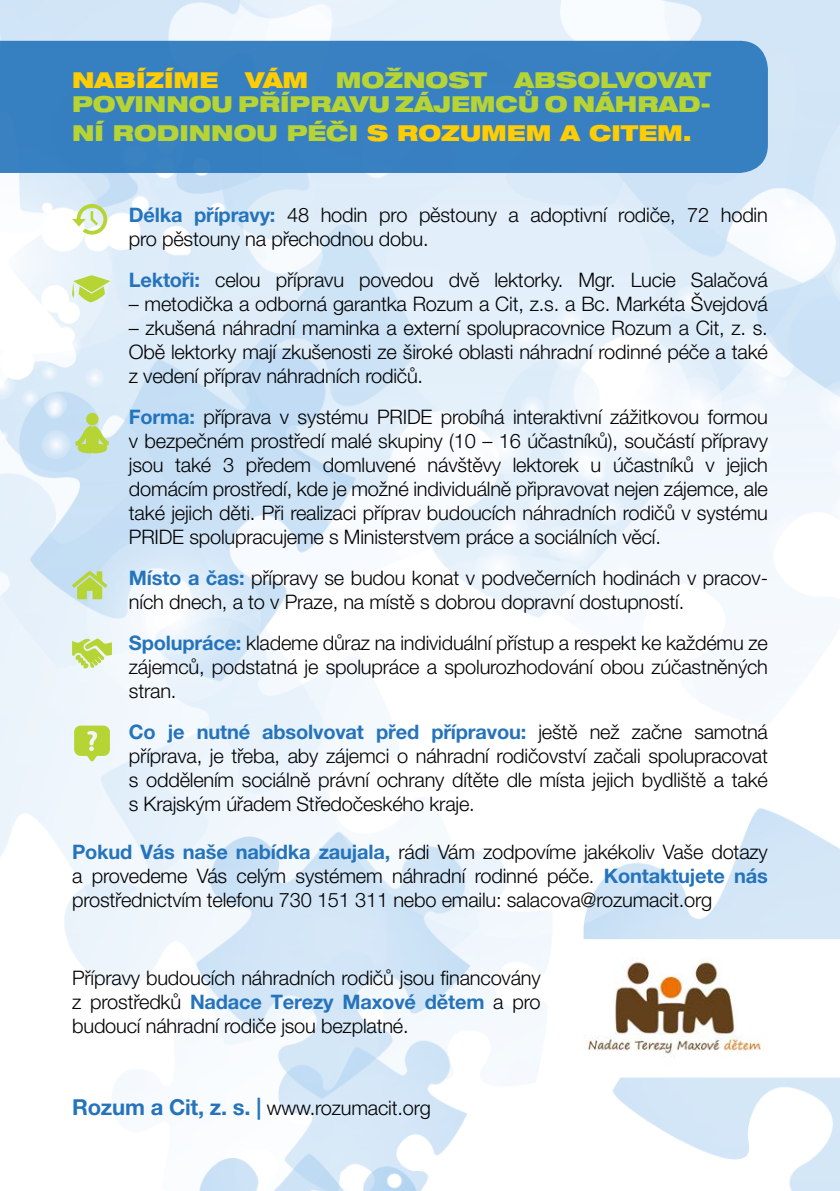
<style>
.page{position:relative;width:840px;height:1191px;background:#fff}
.page>*{position:absolute;margin:0;border:0;box-sizing:border-box;transform-origin:0 0}
.t1{font:900 expanded 22px/24px "Helvetica Neue LT Pro";color:#b7d435}
.t2{font:900 expanded 22px "Helvetica Neue LT Pro";color:#ffcd03}
.t3{font:300 20px/24px "Helvetica Neue LT Pro";letter-spacing:-.01em;color:#000;text-align:justify}
.s1{color:#ffcd03}
.s2{color:#b7d435}
.s3{font-weight:700;color:#2574bb}
.s4{font-weight:700;font-size:22px;color:#2574bb}
</style>
<div class="page">
<img style="left:0;top:0;width:839px;height:1191px">
<svg style="left:557px;top:939px;width:282px;height:138px"></svg>
<div style="left:0;top:41px;width:767px;height:132px;background:#377fc1"></div>
<svg style="left:74px;top:412px;width:38px;height:42px;background:#c5dd9e"></svg>
<svg style="left:71px;top:570px;width:44px;height:39px;background:#c7deb5"></svg>
<svg style="left:71px;top:203px;width:44px;height:39px"></svg>
<svg style="left:71px;top:269px;width:44px;height:40px;background:#d6e7ba"></svg>
<svg style="left:71px;top:634px;width:44px;height:39px"></svg>
<svg style="left:71px;top:724px;width:44px;height:40px;fill:#b9d53c"></svg>
<img style="left:568px;top:943px;width:208px;height:127px">
<p class="t1" style="left:72px;top:67px;width:640px"><span class="s1">NABÍZÍME VÁM</span> MOŽNOST ABSOLVOVAT<br>POVINNOU PŘÍPRAVU ZÁJEMCŮ O NÁHRAD-</p>
<p class="t2" style="left:72px;top:118px;width:621px"><span class="s2">NÍ RODINNOU PÉČI</span> S ROZUMEM A CITEM.</p>
<p class="t3" style="left:129px;top:202px;width:640px"><span class="s3">Délka přípravy:</span> 48 hodin pro pěstouny a adoptivní rodiče, 72 hodin pro pěstouny na přechodnou dobu.</p>
<p class="t3" style="left:129px;top:267px;width:640px"><span class="s3">Lektoři:</span> celou přípravu povedou dvě lektorky. Mgr. Lucie Salačová</p>
<p class="t3" style="left:129px;top:291px;width:640px">– metodička a odborná garantka Rozum a Cit, z.s. a Bc. Markéta Švejdová</p>
<p class="t3" style="left:129px;top:315px;width:640px">– zkušená náhradní maminka a externí spolupracovnice Rozum a Cit, z. s.<br>Obě lektorky mají zkušenosti ze široké oblasti náhradní rodinné péče a také z vedení příprav náhradních rodičů.</p>
<p class="t3" style="left:129px;top:404px;width:640px"><span class="s3">Forma:</span> příprava v systému PRIDE probíhá interaktivní zážitkovou formou v bezpečném prostředí malé skupiny (10 – 16 účastníků), součástí přípravy jsou také 3 předem domluvené návštěvy lektorek u účastníků v jejich domácím prostředí, kde je možné individuálně připravovat nejen zájemce, ale také jejich děti. Při realizaci příprav budoucích náhradních rodičů v systému PRIDE spolupracujeme s Ministerstvem práce a sociálních věcí.</p>
<p class="t3" style="left:129px;top:565px;width:640px"><span class="s3">Místo a čas:</span> přípravy se budou konat v podvečerních hodinách v pracov&shy;ních dnech, a to v Praze, na místě s dobrou dopravní dostupností.</p>
<p class="t3" style="left:129px;top:630px;width:640px"><span class="s3">Spolupráce:</span> klademe důraz na individuální přístup a respekt ke každému ze zájemců, podstatná je spolupráce a spolurozhodování obou zúčastněných stran.</p>
<p class="t3" style="left:129px;top:719px;width:640px"><span class="s3">Co je nutné absolvovat před přípravou:</span> ještě než začne samotná příprava, je třeba, aby zájemci o náhradní rodičovství začali spolupracovat s oddělením sociálně právní ochrany dítěte dle místa jejich bydliště a také s Krajským úřadem Středočeského kraje.</p>
<p class="t3" style="left:72px;top:839px;width:697px"><span class="s3">Pokud Vás naše nabídka zaujala,</span> rádi Vám zodpovíme jakékoliv Vaše dotazy a provedeme Vás celým systémem náhradní rodinné péče. <span class="s3">Kontaktujete nás </span>prostřednictvím telefonu 730 151 311 nebo emailu: salacova@rozumacit.org</p>
<p class="t3" style="left:72px;top:965px;width:470px">Přípravy budoucích náhradních rodičů jsou financovány z prostředků <span class="s3">Nadace Terezy Maxové dětem</span> a pro budoucí náhradní rodiče jsou bezplatné.</p>
<p class="t3" style="left:72px;top:1095px;width:360px"><span class="s4">Rozum a Cit, z. s. |</span> www.rozumacit.org</p>
</div>
